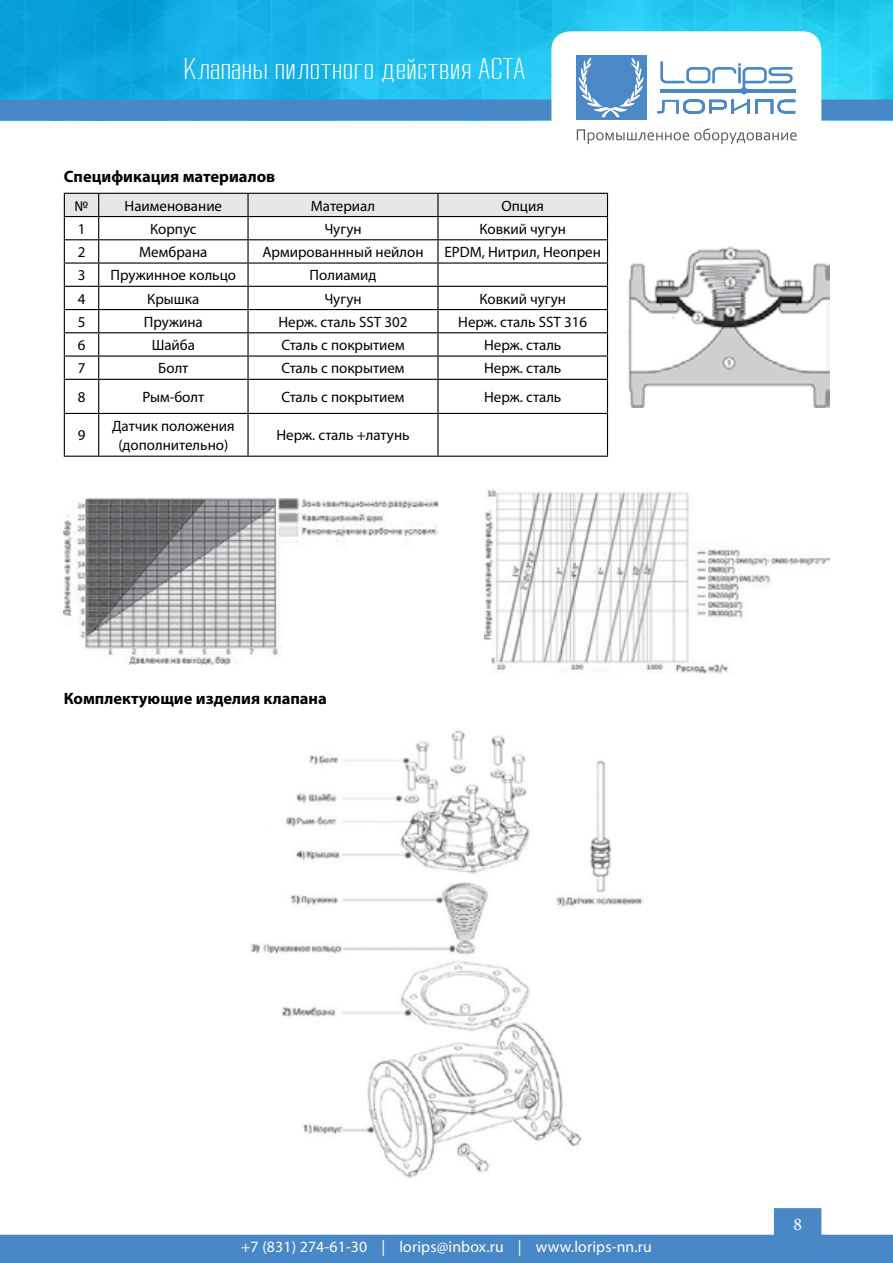
<style>
.page{position:relative;width:893px;height:1263px;background:#fff}
.page>*{position:absolute;margin:0;border:0;box-sizing:border-box;transform-origin:0 0}
.t1{font:300 29.7px "RB No 2";color:#fff;scale:1.11 1}
.t2{font:18px "Minion Pro";color:#fff}
.t3{font:700 16.5px "Myriad Pro";color:#000}
.t4{font:15.75px "Myriad Pro";letter-spacing:.01em;color:#fff}
.t5{font:15px/19.5px "Myriad Pro";color:#000;text-align:center}
</style>
<div class="page">
<div style="left:774px;top:1208px;width:47px;height:28px;background:#4888c7;border:2px solid #4888c7"></div>
<div style="left:0;top:1235px;width:893px;height:28px;background:#4888c7"></div>
<img style="left:0;top:0;width:893px;height:100px">
<div style="left:0;top:100px;width:893px;height:20px;background:#4888c7"></div>
<div style="left:552px;top:32px;width:269px;height:135px;background:#fff;border-radius:18px"></div>
<div style="left:551px;top:31px;width:270px;height:137px;border:2px solid #fff;border-radius:18px"></div>
<div style="left:576px;top:55px;width:70px;height:65px;background:#4a88c7"></div>
<svg style="left:579px;top:58px;width:65px;height:59px"></svg>
<svg style="left:657px;top:61px;width:138px;height:53px"></svg>
<svg style="left:577px;top:128px;width:220px;height:16px"></svg>
<svg style="left:64px;top:193px;width:544px;height:186px"></svg>
<hr style="left:64px;top:379px;width:35px;height:1px;background:#000">
<hr style="left:64px;top:380px;width:1px;height:33px;background:#000">
<hr style="left:99px;top:379px;width:149px;height:1px;background:#000">
<hr style="left:98px;top:380px;width:1px;height:33px;background:#000">
<hr style="left:248px;top:379px;width:190px;height:1px;background:#000">
<hr style="left:247px;top:380px;width:2px;height:33px;background:#000">
<hr style="left:438px;top:379px;width:170px;height:1px;background:#000">
<hr style="left:437px;top:380px;width:2px;height:33px;background:#000">
<hr style="left:607px;top:380px;width:1px;height:33px;background:#000">
<hr style="left:64px;top:413px;width:35px;height:1px;background:#000">
<hr style="left:64px;top:414px;width:1px;height:42px;background:#000">
<hr style="left:99px;top:413px;width:149px;height:1px;background:#000">
<hr style="left:98px;top:414px;width:1px;height:42px;background:#000">
<hr style="left:248px;top:413px;width:190px;height:1px;background:#000">
<hr style="left:247px;top:414px;width:2px;height:42px;background:#000">
<hr style="left:438px;top:413px;width:170px;height:1px;background:#000">
<hr style="left:437px;top:414px;width:2px;height:42px;background:#000">
<hr style="left:607px;top:414px;width:1px;height:42px;background:#000">
<hr style="left:64px;top:456px;width:35px;height:1px;background:#000">
<hr style="left:99px;top:456px;width:149px;height:1px;background:#000">
<hr style="left:248px;top:456px;width:190px;height:1px;background:#000">
<hr style="left:438px;top:456px;width:170px;height:1px;background:#000">
<img style="left:485px;top:490px;width:344px;height:183px">
<img style="left:64px;top:498px;width:374px;height:167px">
<img style="left:250px;top:730px;width:394px;height:448px">
<img style="left:629px;top:247px;width:200px;height:161px">
<h1 class="t1" style="left:184px;top:52px;width:310px">Клапаны пилотного действия АСТА</h1>
<p class="t3" style="left:64px;top:166px;width:213px">Спецификация материалов</p>
<p class="t5" style="left:75px;top:196px;width:15px">№</p>
<p class="t5" style="left:125px;top:196px;width:99px">Наименование</p>
<p class="t5" style="left:311px;top:196px;width:66px">Материал</p>
<p class="t5" style="left:501px;top:196px;width:44px">Опция</p>
<p class="t5" style="left:78px;top:219px;width:9px">1</p>
<p class="t5" style="left:150px;top:219px;width:48px">Корпус</p>
<p class="t5" style="left:324px;top:219px;width:39px">Чугун</p>
<p class="t5" style="left:479px;top:219px;width:88px">Ковкий чугун</p>
<p class="t5" style="left:78px;top:242px;width:9px">2</p>
<p class="t5" style="left:139px;top:242px;width:70px">Мембрана</p>
<p class="t5" style="left:262px;top:242px;width:163px">Армированнный нейлон</p>
<p class="t5" style="left:444px;top:242px;width:158px">EPDM, Нитрил, Неопрен</p>
<p class="t5" style="left:78px;top:265px;width:9px">3</p>
<p class="t5" style="left:110px;top:265px;width:127px">Пружинное кольцо</p>
<p class="t5" style="left:310px;top:265px;width:68px">Полиамид</p>
<p class="t5" style="left:78px;top:289px;width:9px">4</p>
<p class="t5" style="left:147px;top:289px;width:54px">Крышка</p>
<p class="t5" style="left:324px;top:289px;width:39px">Чугун</p>
<p class="t5" style="left:479px;top:289px;width:88px">Ковкий чугун</p>
<p class="t5" style="left:78px;top:312px;width:9px">5</p>
<p class="t5" style="left:144px;top:312px;width:60px">Пружина</p>
<p class="t5" style="left:278px;top:312px;width:130px">Нерж. сталь SST 302</p>
<p class="t5" style="left:458px;top:312px;width:131px">Нерж. сталь SST 316</p>
<p class="t5" style="left:78px;top:335px;width:9px">6</p>
<p class="t5" style="left:152px;top:335px;width:45px">Шайба</p>
<p class="t5" style="left:281px;top:335px;width:125px">Сталь с покрытием</p>
<p class="t5" style="left:484px;top:335px;width:79px">Нерж. сталь</p>
<p class="t5" style="left:78px;top:358px;width:9px">7</p>
<p class="t5" style="left:158px;top:358px;width:32px">Болт</p>
<p class="t5" style="left:281px;top:358px;width:125px">Сталь с покрытием</p>
<p class="t5" style="left:484px;top:358px;width:79px">Нерж. сталь</p>
<p class="t5" style="left:78px;top:387px;width:9px">8</p>
<p class="t5" style="left:142px;top:387px;width:63px">Рым-болт</p>
<p class="t5" style="left:281px;top:387px;width:125px">Сталь с покрытием</p>
<p class="t5" style="left:484px;top:387px;width:79px">Нерж. сталь</p>
<p class="t5" style="left:78px;top:425px;width:9px">9</p>
<p class="t5" style="left:112px;top:416px;width:124px">Датчик положения (дополнительно)</p>
<p class="t5" style="left:276px;top:425px;width:135px">Нерж. сталь +латунь</p>
<p class="t3" style="left:64px;top:688px;width:265px">Комплектующие изделия клапана</p>
<p class="t4" style="left:241px;top:1237px;width:412px">+7 (831) 274-61-30 | lorips@inbox.ru | www.lorips-nn.ru</p>
<p class="t2" style="left:793px;top:1212px;width:10px">8</p>
</div>
